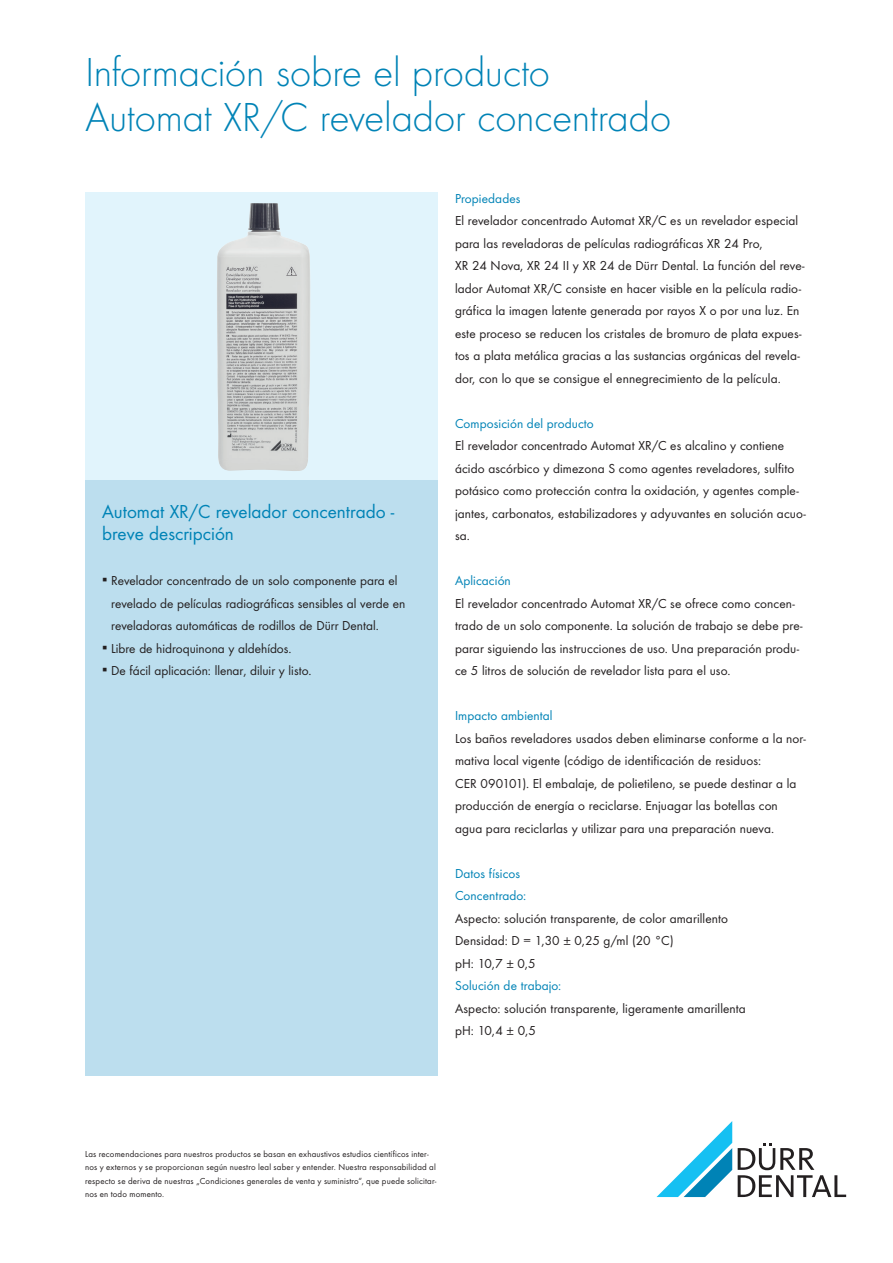
<style>
.page{position:relative;width:893px;height:1263px;background:#fff}
.page>*{position:absolute;margin:0;border:0;box-sizing:border-box;transform-origin:0 0}
.Headline{font:300 42px/45px "Futura TOT";letter-spacing:-.01em;color:#0083b6}
.Headline_Kasten{font:19.5px/22.5px "Futura TOT Boo";color:#0083b6}
.copy{font:13.5px/22.5px "Futura TOT Boo";letter-spacing:.01em;color:#231f20}
.copy-2{font:13.5px "Futura TOT Boo";letter-spacing:.01em;color:#0083b6}
.fussnoten{font:9px/13.5px "Futura TOT Boo";letter-spacing:.02em;color:#231f20}
</style>
<div class="page">
<div style="left:85px;top:479px;width:353px;height:597px;background:#bcdeee"></div>
<div style="left:85px;top:192px;width:353px;height:287px;background:#e1f4fc"></div>
<svg style="left:656px;top:1121px;width:76px;height:76px"></svg>
<svg style="left:738px;top:1143px;width:108px;height:54px"></svg>
<img style="left:217px;top:203px;width:93px;height:268px">
<p class="Headline" style="left:85px;top:49px;width:588px">Información sobre el producto<br>Automat XR/C revelador concentrado</p>
<p class="Headline_Kasten" style="left:102px;top:500px;width:294px">Automat XR/C revelador concentrado - breve descripción</p>
<p class="copy" style="left:111px;top:569px;width:296px;text-indent:-9px">▪ Revelador concentrado de un solo componente para el revelado de películas radiográficas sensibles al verde en reveladoras automáticas de rodillos de Dürr Dental.</p>
<p class="copy" style="left:102px;top:637px;width:191px">▪ Libre de hidroquinona y aldehídos.</p>
<p class="copy" style="left:102px;top:659px;width:211px">▪ De fácil aplicación: llenar, diluir y listo.</p>
<p class="copy-2" style="left:455px;top:190px;width:67px">Propiedades</p>
<p class="copy" style="left:455px;top:209px;width:351px">El revelador concentrado Automat XR/C es un revelador especial para las reveladoras de películas radiográficas XR 24 Pro,<br>XR 24 Nova, XR 24 II y XR 24 de Dürr Dental. La función del reve&shy;lador Automat XR/C consiste en hacer visible en la película radio&shy;gráfica la imagen latente generada por rayos X o por una luz. En este proceso se reducen los cristales de bromuro de plata expues&shy;tos a plata metálica gracias a las sustancias orgánicas del revela&shy;dor, con lo que se consigue el ennegrecimiento de la película.</p>
<p class="copy-2" style="left:455px;top:415px;width:140px">Composición del producto</p>
<p class="copy" style="left:455px;top:434px;width:353px">El revelador concentrado Automat XR/C es alcalino y contiene ácido ascórbico y dimezona S como agentes reveladores, sulfito potásico como protección contra la oxidación, y agentes comple&shy;jantes, carbonatos, estabilizadores y adyuvantes en solución acuo&shy;sa.</p>
<p class="copy-2" style="left:455px;top:572px;width:57px">Aplicación</p>
<p class="copy" style="left:455px;top:592px;width:349px">El revelador concentrado Automat XR/C se ofrece como concen&shy;trado de un solo componente. La solución de trabajo se debe pre&shy;parar siguiendo las instrucciones de uso. Una preparación produ&shy;ce 5 litros de solución de revelador lista para el uso.</p>
<p class="copy-2" style="left:455px;top:707px;width:99px">Impacto ambiental</p>
<p class="copy" style="left:455px;top:727px;width:352px">Los baños reveladores usados deben eliminarse conforme a la nor&shy;mativa local vigente (código de identificación de residuos:<br>CER 090101). El embalaje, de polietileno, se puede destinar a la producción de energía o reciclarse. Enjuagar las botellas con agua para reciclarlas y utilizar para una preparación nueva.</p>
<p class="copy-2" style="left:455px;top:865px;width:67px">Datos físicos</p>
<p class="copy-2" style="left:455px;top:887px;width:73px">Concentrado:</p>
<p class="copy" style="left:455px;top:907px;width:275px">Aspecto: solución transparente, de color amarillento</p>
<p class="copy" style="left:455px;top:929px;width:220px">Densidad: D = 1,30 ± 0,25 g/ml (20 °C)</p>
<p class="copy" style="left:455px;top:952px;width:82px">pH: 10,7 ± 0,5</p>
<p class="copy-2" style="left:455px;top:977px;width:108px">Solución de trabajo:</p>
<p class="copy" style="left:455px;top:997px;width:292px">Aspecto: solución transparente, ligeramente amarillenta</p>
<p class="copy" style="left:455px;top:1019px;width:82px">pH: 10,4 ± 0,5</p>
<p class="fussnoten" style="left:85px;top:1147px;width:353px">Las recomendaciones para nuestros productos se basan en exhaustivos estudios científicos inter&shy;nos y externos y se proporcionan según nuestro leal saber y entender. Nuestra responsabilidad al respecto se deriva de nuestras „Condiciones generales de venta y suministro“, que puede solicitar&shy;nos en todo momento.</p>
</div>
